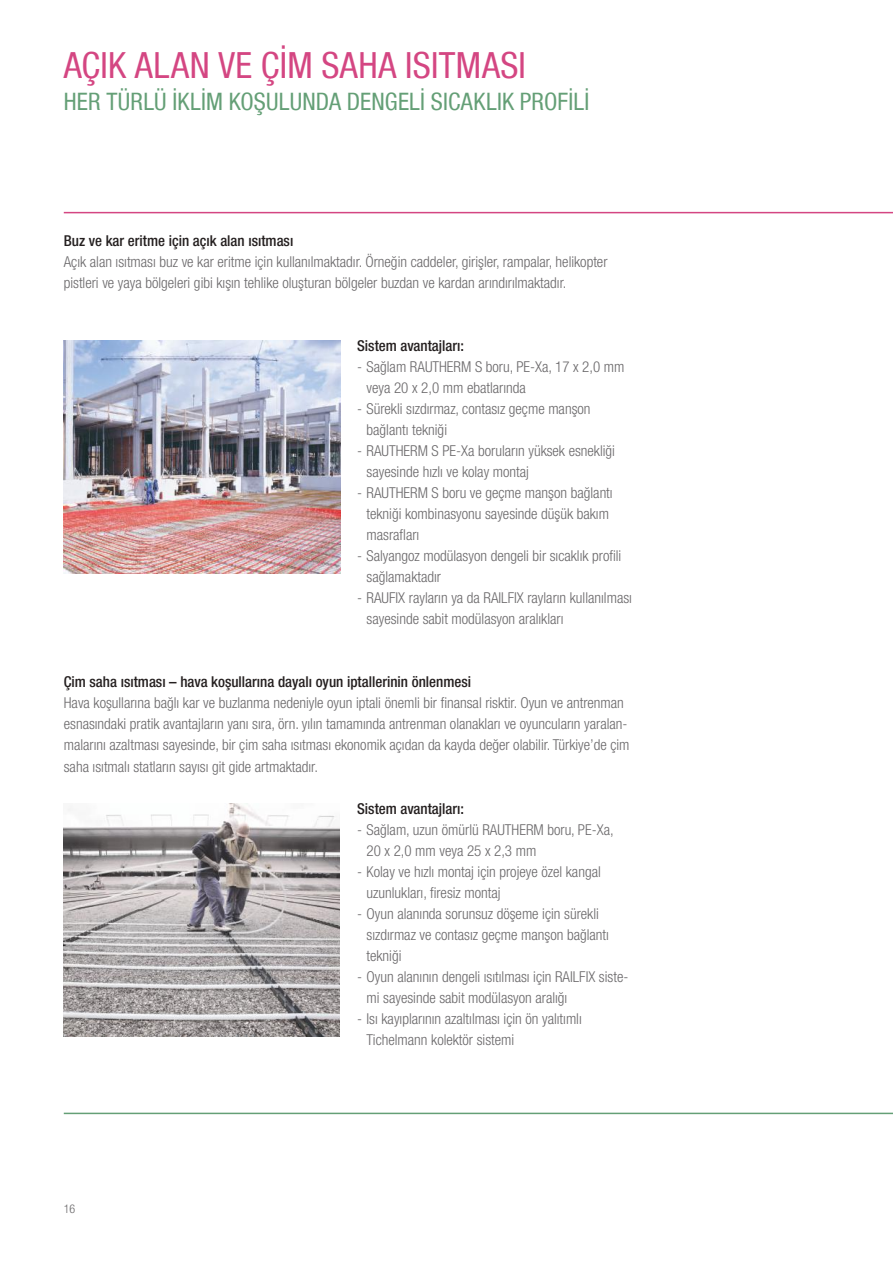
<style>
.page{position:relative;width:893px;height:1263px;background:#fff}
.page>*{position:absolute;margin:0;border:0;box-sizing:border-box;transform-origin:0 0}
.t1{font:condensed 36px "Helvetica Neue LT Com";letter-spacing:.01em;color:#d44682}
.t2{font:condensed 24px "Helvetica Neue LT Com";letter-spacing:.01em;color:#649f76}
.t3{font:300 condensed 15px/21px "Helvetica Neue LT Com";color:#6a686a}
.t4{font:500 condensed 15px "Helvetica Neue LT Com";color:#241f1f}
.t5{font:300 condensed 12px "Helvetica Neue LT Com";color:#6a686a}
</style>
<div class="page">
<img style="left:64px;top:803px;width:276px;height:234px">
<img style="left:64px;top:340px;width:276px;height:234px">
<hr style="left:64px;top:212px;width:829px;height:1px;background:#d44682">
<hr style="left:64px;top:1113px;width:829px;height:1px;background:#649f76">
<h1 class="t1" style="left:64px;top:44px;width:464px">AÇIK ALAN VE ÇİM SAHA ISITMASI</h1>
<h2 class="t2" style="left:64px;top:87px;width:527px">HER TÜRLÜ İKLİM KOŞULUNDA DENGELİ SICAKLIK PROFİLİ</h2>
<p class="t4" style="left:64px;top:232px;width:231px">Buz ve kar eritme için açık alan ısıtması</p>
<p class="t3" style="left:64px;top:252px;width:545px">Açık alan ısıtması buz ve kar eritme için kullanılmaktadır. Örneğin caddeler, girişler, rampalar, helikopter pistleri ve yaya bölgeleri gibi kışın tehlike oluşturan bölgeler buzdan ve kardan arındırılmaktadır.</p>
<p class="t4" style="left:357px;top:337px;width:108px">Sistem avantajları:</p>
<p class="t3" style="left:367px;top:357px;width:259px;text-indent:-9px">- Sağlam RAUTHERM S boru, PE-Xa, 17 x 2,0 mm veya 20 x 2,0 mm ebatlarında</p>
<p class="t3" style="left:367px;top:399px;width:226px;text-indent:-9px">- Sürekli sızdırmaz, contasız geçme manşon bağlantı tekniği</p>
<p class="t3" style="left:367px;top:441px;width:250px;text-indent:-9px">- RAUTHERM S PE-Xa boruların yüksek esnekliği sayesinde hızlı ve kolay montaj</p>
<p class="t3" style="left:367px;top:483px;width:248px;text-indent:-9px">- RAUTHERM S boru ve geçme manşon bağlantı tekniği kombinasyonu sayesinde düşük bakım masrafları</p>
<p class="t3" style="left:367px;top:546px;width:256px;text-indent:-9px">- Salyangoz modülasyon dengeli bir sıcaklık profili sağlamaktadır</p>
<p class="t3" style="left:367px;top:588px;width:267px;text-indent:-9px">- RAUFIX rayların ya da RAILFIX rayların kullanılması sayesinde sabit modülasyon aralıkları</p>
<p class="t4" style="left:64px;top:673px;width:409px">Çim saha ısıtması – hava koşullarına dayalı oyun iptallerinin önlenmesi</p>
<p class="t3" style="left:64px;top:693px;width:567px">Hava koşullarına bağlı kar ve buzlanma nedeniyle oyun iptali önemli bir finansal risktir. Oyun ve antrenman esnasındaki pratik avantajların yanı sıra, örn. yılın tamamında antrenman olanakları ve oyuncuların yaralan&shy;malarını azaltması sayesinde, bir çim saha ısıtması ekonomik açıdan da kayda değer olabilir. Türkiye’de çim saha ısıtmalı statların sayısı git gide artmaktadır.</p>
<p class="t4" style="left:357px;top:799px;width:108px">Sistem avantajları:</p>
<p class="t3" style="left:367px;top:819px;width:249px;text-indent:-9px">- Sağlam, uzun ömürlü RAUTHERM boru, PE-Xa,<br>20 x 2,0 mm veya 25 x 2,3 mm</p>
<p class="t3" style="left:367px;top:861px;width:236px;text-indent:-9px">- Kolay ve hızlı montaj için projeye özel kangal uzunlukları, firesiz montaj</p>
<p class="t3" style="left:367px;top:903px;width:244px;text-indent:-9px">- Oyun alanında sorunsuz döşeme için sürekli sızdırmaz ve contasız geçme manşon bağlantı tekniği</p>
<p class="t3" style="left:367px;top:966px;width:263px;text-indent:-9px">- Oyun alanının dengeli ısıtılması için RAILFIX siste&shy;mi sayesinde sabit modülasyon aralığı</p>
<p class="t3" style="left:367px;top:1008px;width:217px;text-indent:-9px">- Isı kayıplarının azaltılması için ön yalıtımlı<br>Tichelmann kolektör sistemi</p>
<p class="t5" style="left:64px;top:1201px;width:13px">16</p>
</div>
